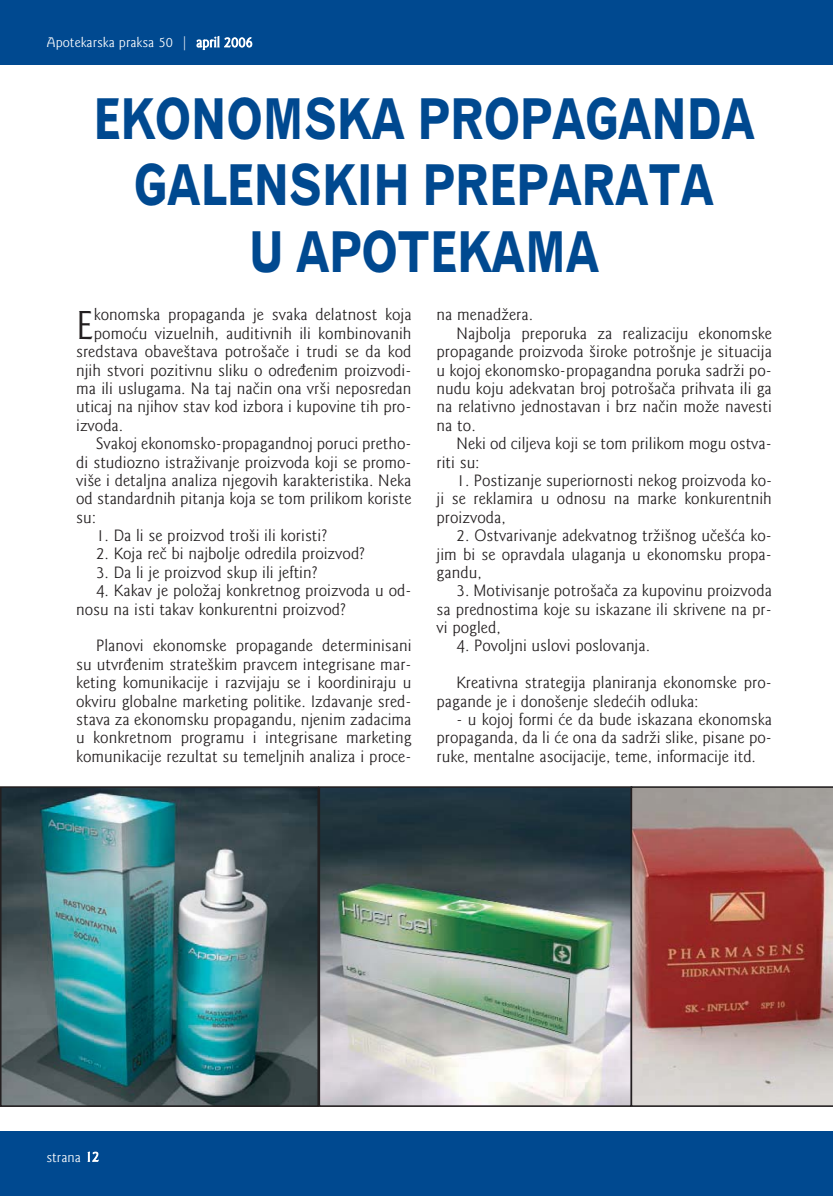
<style>
.page{position:relative;width:833px;height:1196px;background:#fff}
.page>*{position:absolute;margin:0;border:0;box-sizing:border-box;transform-origin:0 0}
.t1{font:56px/66.5px "TT35 FO00";color:#004990;text-align:center;scale:.8 1}
.t2{font:40.77px "TT35 CO00";color:#231f20}
.t3{font:16.62px/18.4px "TT35 CO00";color:#231f20;text-align:justify}
.t4{font:14px "TT35 CO00";color:#fff}
</style>
<div class="page">
<div style="left:0;top:0;width:833px;height:64px;background:#004990"></div>
<div style="left:0;top:1131px;width:833px;height:64px;background:#004990"></div>
<img style="left:3px;top:789px;width:313px;height:314px">
<div style="left:0;top:786px;width:319px;height:320px;border:2px solid #231f20"></div>
<img style="left:322px;top:789px;width:307px;height:314px">
<div style="left:319px;top:786px;width:313px;height:320px;border:2px solid #231f20"></div>
<svg style="left:631px;top:786px;width:202px;height:320px;background:#a9716c"></svg>
<p class="t4" style="left:46px;top:37px;width:208px">Apotekarska praksa 50 | april 2006</p>
<h1 class="t1" style="left:93px;top:90px;width:828px">EKONOMSKA PROPAGANDA<br>GALENSKIH PREPARATA<br>U APOTEKAMA</h1>
<h2 class="t2" style="left:76px;top:308px;width:19px">E</h2>
<p class="t3" style="left:94px;top:307px;width:319px">konomska propaganda je svaka delatnost koja</p>
<p class="t3" style="left:94px;top:325px;width:319px">pomoću vizuelnih, auditivnih ili kombinovanih</p>
<p class="t3" style="left:76px;top:343px;width:337px">sredstava obaveštava potrošače i trudi se da kod</p>
<p class="t3" style="left:76px;top:362px;width:337px">njih stvori pozitivnu sliku o određenim proizvodi-</p>
<p class="t3" style="left:76px;top:380px;width:337px">ma ili uslugama. Na taj način ona vrši neposredan</p>
<p class="t3" style="left:76px;top:398px;width:337px">uticaj na njihov stav kod izbora i kupovine tih pro-</p>
<p class="t3" style="left:76px;top:417px;width:49px">izvoda.</p>
<p class="t3" style="left:96px;top:435px;width:317px">Svakoj ekonomsko-propagandnoj poruci pretho-</p>
<p class="t3" style="left:76px;top:454px;width:337px">di studiozno istraživanje proizvoda koji se promo-</p>
<p class="t3" style="left:76px;top:472px;width:337px">više i detaljna analiza njegovih karakteristika. Neka</p>
<p class="t3" style="left:76px;top:490px;width:337px">od standardnih pitanja koja se tom prilikom koriste</p>
<p class="t3" style="left:76px;top:509px;width:21px">su:</p>
<p class="t3" style="left:96px;top:527px;width:233px">1. Da li se proizvod troši ili koristi?</p>
<p class="t3" style="left:96px;top:545px;width:270px">2. Koja reč bi najbolje odredila proizvod?</p>
<p class="t3" style="left:96px;top:564px;width:223px">3. Da li je proizvod skup ili jeftin?</p>
<p class="t3" style="left:76px;top:582px;width:337px;text-indent:20px">4. Kakav je položaj konkretnog proizvoda u od&shy;nosu na isti takav konkurentni proizvod?</p>
<p class="t3" style="left:76px;top:637px;width:337px;text-indent:20px">Planovi ekonomske propagande determinisani su utvrđenim strateškim pravcem integrisane mar&shy;keting komunikacije i razvijaju se i koordiniraju u okviru globalne marketing politike. Izdavanje sred&shy;stava za ekonomsku propagandu, njenim zadacima u konkretnom programu i integrisane marketing komunikacije rezultat su temeljnih analiza i proce-</p>
<p class="t3" style="left:437px;top:307px;width:98px">na menadžera.</p>
<p class="t3" style="left:456px;top:325px;width:317px">Najbolja preporuka za realizaciju ekonomske</p>
<p class="t3" style="left:437px;top:343px;width:337px">propagande proizvoda široke potrošnje je situacija</p>
<p class="t3" style="left:437px;top:362px;width:337px">u kojoj ekonomsko-propagandna poruka sadrži po-</p>
<p class="t3" style="left:437px;top:380px;width:337px">nudu koju adekvatan broj potrošača prihvata ili ga</p>
<p class="t3" style="left:437px;top:398px;width:337px">na relativno jednostavan i brz način može navesti</p>
<p class="t3" style="left:437px;top:417px;width:41px">na to.</p>
<p class="t3" style="left:456px;top:435px;width:317px">Neki od ciljeva koji se tom prilikom mogu ostva-</p>
<p class="t3" style="left:437px;top:454px;width:45px">riti su:</p>
<p class="t3" style="left:437px;top:472px;width:337px;text-indent:20px">1. Postizanje superiornosti nekog proizvoda ko&shy;ji se reklamira u odnosu na marke konkurentnih proizvoda,</p>
<p class="t3" style="left:437px;top:527px;width:337px;text-indent:20px">2. Ostvarivanje adekvatnog tržišnog učešća ko&shy;jim bi se opravdala ulaganja u ekonomsku propa&shy;gandu,</p>
<p class="t3" style="left:437px;top:582px;width:337px;text-indent:20px">3. Motivisanje potrošača za kupovinu proizvoda sa prednostima koje su iskazane ili skrivene na pr&shy;vi pogled,</p>
<p class="t3" style="left:456px;top:637px;width:195px">4. Povoljni uslovi poslovanja.</p>
<p class="t3" style="left:437px;top:674px;width:337px;text-indent:20px">Kreativna strategija planiranja ekonomske pro&shy;pagande je i donošenje sledećih odluka:</p>
<p class="t3" style="left:437px;top:711px;width:337px;text-indent:20px">- u kojoj formi će da bude iskazana ekonomska propaganda, da li će ona da sadrži slike, pisane po&shy;ruke, mentalne asocijacije, teme, informacije itd.</p>
<p class="t4" style="left:46px;top:1150px;width:54px">strana 12</p>
</div>
